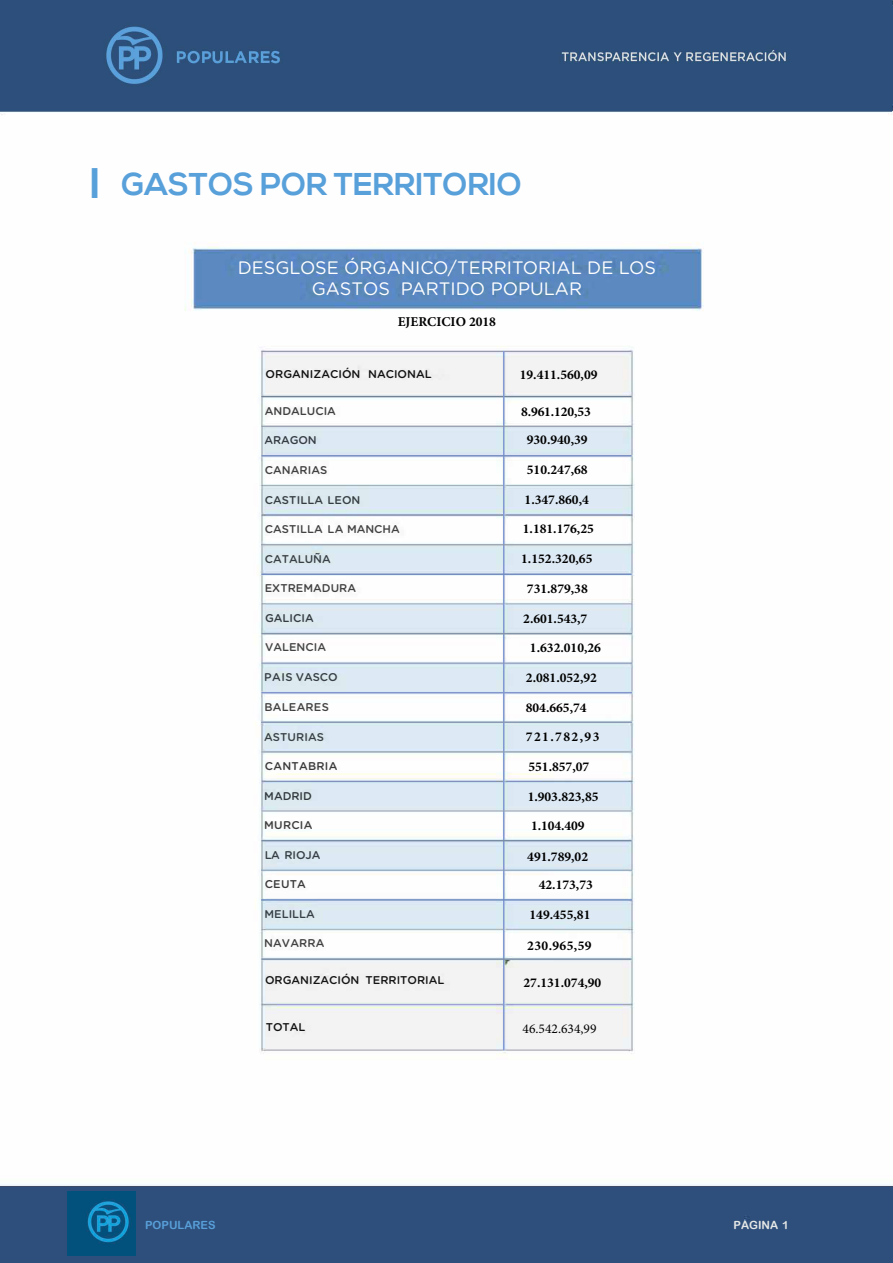
<style>
.page{position:relative;width:893px;height:1263px;background:#fff}
.page>*{position:absolute;margin:0;border:0;box-sizing:border-box;transform-origin:0 0}
.t1{font:700 31.5px "Nexa";color:#58a0da}
.t2{font:18px/21.6px "Gotham Rounded";color:#fff;text-align:center}
.t3{font:700 13.5px "Minion Pro";color:#000}
.t4{font:13.5px "Minion Pro";color:#000}
.t5{font:500 11.25px "Gotham Rounded";letter-spacing:.005em;color:#424242}
.t6{font:500 11.25px "Gotham Rounded";color:#141414}
.t7{font:500 11.25px "Gotham Rounded";color:#111}
.t8{font:500 11.25px "Gotham Rounded";color:#404040}
.t9{font:500 11.25px "Gotham Rounded";letter-spacing:.01em;color:#363e43}
.t10{font:500 11.25px "Gotham Rounded";color:#373e45}
.t11{font:500 11.25px "Gotham Rounded";letter-spacing:.025em;color:#3b3a3b}
.t12{font:11.25px "Arial Rounded MT Bold";color:#589fd9}
.t13{font:500 11.25px "Gotham Rounded";color:#394146}
.t14{font:500 11.25px "Gotham Rounded";color:#444}
.t15{font:500 11.25px "Gotham Rounded";letter-spacing:.02em;color:#414141}
.t16{font:500 11.25px "Gotham Rounded";letter-spacing:.005em;color:#394147}
.t17{font:500 11.25px "Gotham Rounded";letter-spacing:.005em;color:#353c42}
.t18{font:500 11.25px "Gotham Rounded";letter-spacing:-.005em;color:#373f45}
.t19{font:500 11.25px "Gotham Rounded";color:#373f46}
.t20{font:500 11.25px "Gotham Rounded";letter-spacing:.015em;color:#424142}
.t21{font:11.25px "Arial Rounded MT Bold";color:#e6e8e7}
.t22{font:500 11.25px "Gotham Rounded";letter-spacing:-.01em;color:#353c43}
.t23{font:500 11.25px "Gotham Rounded";color:#323a3f}
.t24{font:500 11.25px "Gotham Rounded";letter-spacing:.02em;color:#3e3d3d}
.t25{font:500 11.25px "Gotham Rounded";letter-spacing:.015em;color:#3a3a3a}
.t26{font:500 11.25px "Gotham Rounded";color:#121212}
.s1{font-size:42.75px}
</style>
<div class="page">
<img style="left:0;top:0;width:893px;height:1263px">
<div style="left:0;top:0;width:891px;height:112px;background:#2c507b"></div>
<hr style="left:261px;top:351px;width:370px;height:1px;background:#9094a4">
<hr style="left:261px;top:396px;width:370px;height:1px;background:#708094">
<hr style="left:503px;top:351px;width:1px;height:699px;background:#8098d4">
<hr style="left:261px;top:426px;width:371px;height:1px;background:#8c94a8">
<hr style="left:261px;top:455px;width:370px;height:1px;background:#748cc0">
<hr style="left:261px;top:544px;width:371px;height:1px;background:#9098a4">
<hr style="left:261px;top:573px;width:370px;height:2px;background:#748cc0">
<hr style="left:261px;top:633px;width:371px;height:1px;background:#8494a8">
<hr style="left:261px;top:663px;width:371px;height:1px;background:#8898b8">
<hr style="left:261px;top:692px;width:371px;height:1px;background:#8494cc">
<hr style="left:261px;top:721px;width:371px;height:2px;background:#8898b4">
<hr style="left:261px;top:751px;width:371px;height:1px;background:#90a0ac">
<hr style="left:261px;top:810px;width:371px;height:1px;background:#98a0b0">
<hr style="left:261px;top:840px;width:370px;height:1px;background:#788ca4">
<hr style="left:261px;top:870px;width:371px;height:1px;background:#849cb0">
<hr style="left:261px;top:899px;width:371px;height:1px;background:#6084c0">
<hr style="left:261px;top:958px;width:370px;height:2px;background:#788ca4">
<div style="left:202px;top:1061px;width:531px;height:90px;background:#fefefe"></div>
<img style="left:67px;top:1191px;width:68px;height:64px">
<h1 class="t1" style="left:90px;top:166px;width:433px"><span class="s1">I</span> GASTOS POR TERRITORIO</h1>
<h2 class="t2" style="left:238px;top:256px;width:420px">DESGLOSE ÓRGANICO/TERRITORIAL DE LOS<br>GASTOS PARTIDO POPULAR</h2>
<p class="t3" style="left:398px;top:312px;width:100px">EJERCICIO 2018</p>
<p class="t7" style="left:266px;top:366px;width:168px">ORGANIZACIÓN NACIONAL</p>
<p class="t3" style="left:520px;top:365px;width:79px">19.411.560,09</p>
<p class="t8" style="left:265px;top:403px;width:73px">ANDALUCIA</p>
<p class="t3" style="left:521px;top:402px;width:71px">8.961.120,53</p>
<p class="t22" style="left:264px;top:432px;width:54px">ARAGON</p>
<p class="t3" style="left:527px;top:431px;width:62px">930.940,39</p>
<p class="t8" style="left:265px;top:462px;width:64px">CANARIAS</p>
<p class="t3" style="left:527px;top:460px;width:62px">510.247,68</p>
<p class="t9" style="left:265px;top:492px;width:97px">CASTILLA LEON</p>
<p class="t3" style="left:524px;top:490px;width:66px">1.347.860,4</p>
<p class="t5" style="left:265px;top:521px;width:136px">CASTILLA LA MANCHA</p>
<p class="t3" style="left:523px;top:519px;width:73px">1.181.176,25</p>
<p class="t13" style="left:265px;top:551px;width:68px">CATALUÑA</p>
<p class="t3" style="left:521px;top:549px;width:73px">1.152.320,65</p>
<p class="t5" style="left:265px;top:580px;width:93px">EXTREMADURA</p>
<p class="t3" style="left:527px;top:579px;width:62px">731.879,38</p>
<p class="t17" style="left:265px;top:610px;width:50px">GALICIA</p>
<p class="t3" style="left:523px;top:609px;width:66px">2.601.543,7</p>
<p class="t14" style="left:265px;top:639px;width:62px">VALENCIA</p>
<p class="t3" style="left:530px;top:638px;width:73px">1.632.010,26</p>
<p class="t10" style="left:264px;top:669px;width:75px">PAIS VASCO</p>
<p class="t3" style="left:526px;top:668px;width:73px">2.081.052,92</p>
<p class="t15" style="left:265px;top:699px;width:66px">BALEARES</p>
<p class="t3" style="left:526px;top:698px;width:62px">804.665,74</p>
<p class="t16" style="left:264px;top:729px;width:61px">ASTURIAS</p>
<p class="t3" style="left:526px;top:727px;width:75px">721.782,93</p>
<p class="t11" style="left:265px;top:758px;width:74px">CANTABRIA</p>
<p class="t3" style="left:528px;top:757px;width:62px">551.857,07</p>
<p class="t23" style="left:264px;top:788px;width:49px">MADRID</p>
<p class="t3" style="left:528px;top:787px;width:72px">1.903.823,85</p>
<p class="t24" style="left:264px;top:817px;width:50px">MURCIA</p>
<p class="t3" style="left:531px;top:816px;width:55px">1.104.409</p>
<p class="t18" style="left:265px;top:847px;width:57px">LA RIOJA</p>
<p class="t3" style="left:527px;top:847px;width:62px">491.789,02</p>
<p class="t25" style="left:265px;top:876px;width:43px">CEUTA</p>
<p class="t3" style="left:539px;top:876px;width:56px">42.173,73</p>
<p class="t19" style="left:264px;top:906px;width:52px">MELILLA</p>
<p class="t3" style="left:529px;top:905px;width:62px">149.455,81</p>
<p class="t20" style="left:264px;top:935px;width:62px">NAVARRA</p>
<p class="t3" style="left:527px;top:936px;width:66px">230.965,59</p>
<p class="t6" style="left:265px;top:972px;width:181px">ORGANIZACIÓN TERRITORIAL</p>
<p class="t26" style="left:266px;top:1019px;width:41px">TOTAL</p>
<p class="t3" style="left:523px;top:973px;width:79px">27.131.074,90</p>
<p class="t4" style="left:522px;top:1020px;width:76px">46.542.634,99</p>
<p class="t12" style="left:145px;top:1218px;width:72px">POPULARES</p>
<p class="t21" style="left:733px;top:1218px;width:57px">PAGINA 1</p>
</div>
